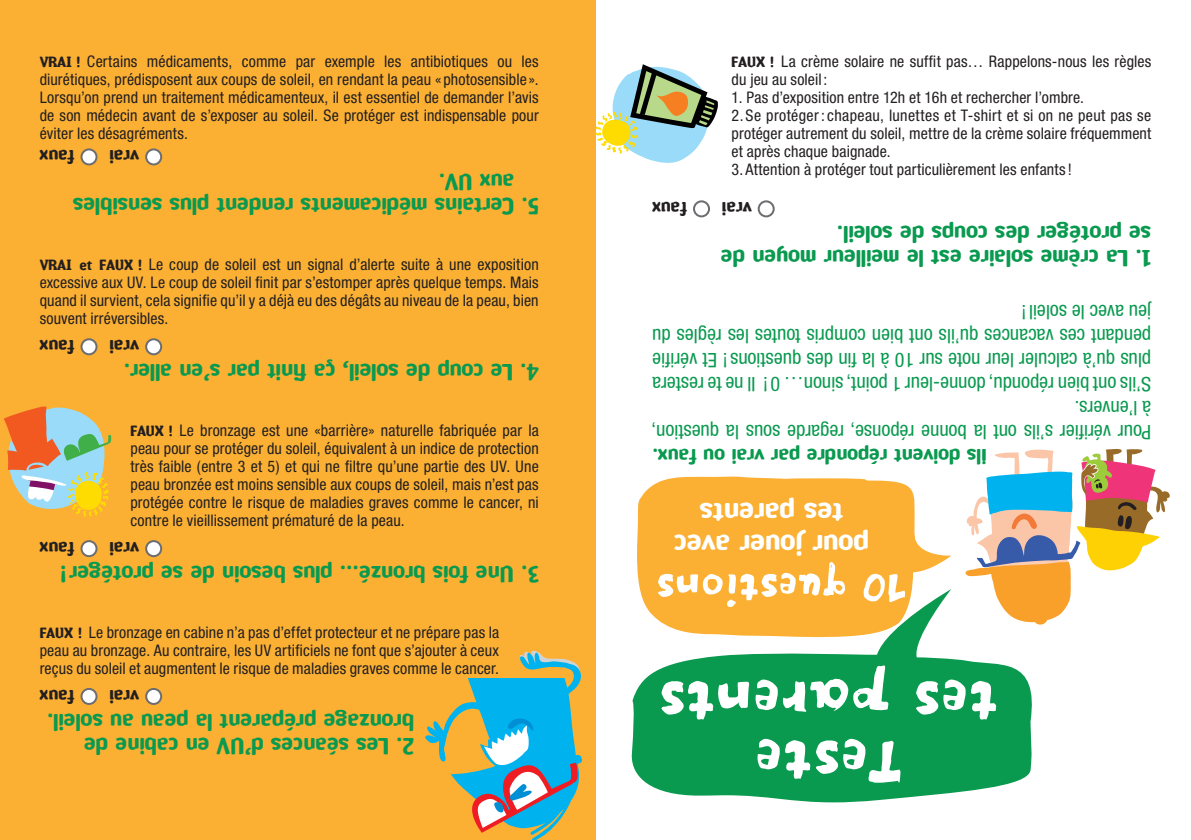
<style>
.page{position:relative;width:1191px;height:840px;background:#fff}
.page>*{position:absolute;margin:0;border:0;box-sizing:border-box;transform-origin:0 0}
.t1{font:900 72.6px/59.2px "Letterine";color:#fff;text-align:center}
.t2{font:900 50px "Letterine";color:#fff}
.t3{font:700 28px/32px "Amoebia";color:#fff;text-align:center}
.t4{font:700 22px/24px "Amoebia";color:#09994f}
.t5{font:condensed 20px/24px "Helvetica Neue";color:#09994f}
.t6{font:700 20px "Amoebia";color:#09994f}
.t7{font:18px "Amoebia Drop";color:#231f20}
.t8{font:condensed 16px/18px "Helvetica Neue";letter-spacing:.01em;color:#231f20;text-align:justify}
.t9{font:14px "Amoebia Drop";color:#231f20}
.s1{font-family:"Amoebia Drop";font-stretch:normal;font-size:14px}
</style>
<div class="page">
<svg style="left:965px;top:449px;width:205px;height:175px"></svg>
<div style="left:0;top:0;width:595px;height:839px;background:#fbb033"></div>
<svg style="left:425px;top:650px;width:157px;height:189px"></svg>
<svg style="left:637px;top:476px;width:314px;height:112px;background:#fbba4e"></svg>
<div style="left:146px;top:688px;width:15px;height:15px;background:#fff;border-radius:50%"></div>
<div style="left:145px;top:687px;width:17px;height:17px;border:2px solid #6c6d70;border-radius:50%"></div>
<div style="left:81px;top:688px;width:15px;height:15px;background:#fff;border-radius:50%"></div>
<div style="left:80px;top:687px;width:17px;height:17px;border:2px solid #6c6d70;border-radius:50%"></div>
<div style="left:146px;top:541px;width:15px;height:15px;background:#fff;border-radius:50%"></div>
<div style="left:145px;top:540px;width:17px;height:17px;border:2px solid #6c6d70;border-radius:50%"></div>
<div style="left:81px;top:541px;width:15px;height:15px;background:#fff;border-radius:50%"></div>
<div style="left:80px;top:540px;width:17px;height:17px;border:2px solid #6c6d70;border-radius:50%"></div>
<div style="left:146px;top:339px;width:15px;height:15px;background:#fff;border-radius:50%"></div>
<div style="left:145px;top:338px;width:17px;height:17px;border:2px solid #6c6d70;border-radius:50%"></div>
<div style="left:81px;top:339px;width:15px;height:15px;background:#fff;border-radius:50%"></div>
<div style="left:80px;top:338px;width:17px;height:17px;border:2px solid #6c6d70;border-radius:50%"></div>
<div style="left:146px;top:149px;width:15px;height:15px;background:#fff;border-radius:50%"></div>
<div style="left:145px;top:148px;width:17px;height:17px;border:2px solid #6c6d70;border-radius:50%"></div>
<div style="left:81px;top:149px;width:15px;height:15px;background:#fff;border-radius:50%"></div>
<div style="left:80px;top:148px;width:17px;height:17px;border:2px solid #6c6d70;border-radius:50%"></div>
<div style="left:757px;top:200px;width:17px;height:17px;border:2px solid #6c6d70;border-radius:50%"></div>
<div style="left:693px;top:200px;width:17px;height:17px;border:2px solid #6c6d70;border-radius:50%"></div>
<svg style="left:4px;top:406px;width:107px;height:110px"></svg>
<svg style="left:595px;top:64px;width:123px;height:99px"></svg>
<svg style="left:707px;top:578px;width:10px;height:10px"></svg>
<svg style="left:835px;top:583px;width:8px;height:5px"></svg>
<svg style="left:866px;top:575px;width:16px;height:13px"></svg>
<svg style="left:782px;top:586px;width:6px;height:2px"></svg>
<svg style="left:631px;top:588px;width:408px;height:214px;fill:#09994f"></svg>
<svg style="left:829px;top:686px;width:12px;height:15px"></svg>
<svg style="left:856px;top:692px;width:12px;height:11px"></svg>
<svg style="left:946px;top:699px;width:9px;height:7px"></svg>
<svg style="left:845px;top:758px;width:9px;height:7px"></svg>
<svg style="left:760px;top:758px;width:9px;height:6px"></svg>
<svg style="left:758px;top:699px;width:9px;height:6px"></svg>
<p class="t8" style="left:40px;top:52px;width:500px"><span class="s1">VRAI !</span> Certains médicaments, comme par exemple les antibiotiques ou les diurétiques, prédisposent aux coups de soleil, en rendant la peau « photosensible ».<br>Lorsqu’on prend un traitement médicamenteux, il est essentiel de demander l’avis de son médecin avant de s’exposer au soleil. Se protéger est indispensable pour éviter les désagréments.</p>
<p class="t7" style="left:74px;top:166px;width:36px;rotate:-180deg">FAUX</p>
<p class="t7" style="left:139px;top:166px;width:31px;rotate:-180deg">VRAI</p>
<h3 class="t4" style="left:514px;top:218px;width:443px;text-indent:-24px;rotate:-180deg">5. Certains médicaments rendent plus sensibles aux UV.</h3>
<p class="t8" style="left:40px;top:255px;width:500px;text-indent:98px"><span class="s1">!</span> Le coup de soleil est un signal d’alerte suite à une exposition excessive aux UV. Le coup de soleil finit par s’estomper après quelque temps. Mais quand il survient, cela signifie qu’il y a déjà eu des dégâts au niveau de la peau, bien souvent irréversibles.</p>
<p class="t9" style="left:40px;top:257px;width:70px">VRAI ET FAUX</p>
<p class="t7" style="left:74px;top:356px;width:36px;rotate:-180deg">FAUX</p>
<p class="t7" style="left:139px;top:356px;width:31px;rotate:-180deg">VRAI</p>
<h3 class="t4" style="left:539px;top:383px;width:416px;rotate:-180deg">4. Le coup de soleil, ça finit par s’en aller.</h3>
<p class="t8" style="left:130px;top:421px;width:410px"><span class="s1">FAUX !</span> Le bronzage est une «barrière» naturelle fabriquée par la peau pour se protéger du soleil, équivalent à un indice de protection très faible (entre 3 et 5) et qui ne filtre qu’une partie des UV. Une peau bronzée est moins sensible aux coups de soleil, mais n’est pas protégée contre le risque de maladies graves comme le cancer, ni contre le vieillissement prématuré de la peau.</p>
<p class="t7" style="left:74px;top:558px;width:36px;rotate:-180deg">FAUX</p>
<p class="t7" style="left:139px;top:558px;width:31px;rotate:-180deg">VRAI</p>
<h3 class="t4" style="left:539px;top:585px;width:480px;rotate:-180deg">3. Une fois bronzé... plus besoin de se protéger !</h3>
<p class="t8" style="left:40px;top:622px;width:461px"><span class="s1">FAUX !</span> Le bronzage en cabine n’a pas d’effet protecteur et ne prépare pas la peau au bronzage. Au contraire, les UV artificiels ne font que s’ajouter à ceux reçus du soleil et augmentent le risque de maladies graves comme le cancer.</p>
<p class="t7" style="left:74px;top:705px;width:36px;rotate:-180deg">FAUX</p>
<p class="t7" style="left:139px;top:705px;width:31px;rotate:-180deg">VRAI</p>
<h3 class="t4" style="left:414px;top:757px;width:368px;rotate:-180deg">2. Les séances d’UV en cabine de bronzage préparent la peau au soleil.</h3>
<p class="t8" style="left:731px;top:52px;width:421px"><span class="s1">FAUX !</span> La crème solaire ne suffit pas… Rappelons-nous les règles du jeu au soleil :</p>
<p class="t8" style="left:731px;top:88px;width:421px;text-align:left">1. Pas d’exposition entre 12h et 16h et rechercher l’ombre.<br>2.Se protéger : chapeau, lunettes et T-shirt et si on ne peut pas se protéger autrement du soleil, mettre de la crème solaire fréquemment et après chaque baignade.</p>
<p class="t8" style="left:731px;top:160px;width:342px">3. Attention à protéger tout particulièrement les enfants !</p>
<p class="t7" style="left:687px;top:218px;width:36px;rotate:-180deg">FAUX</p>
<p class="t7" style="left:751px;top:218px;width:31px;rotate:-180deg">VRAI</p>
<h3 class="t4" style="left:1151px;top:270px;width:432px;rotate:-180deg">1. La crème solaire est le meilleur moyen de se protéger des coups de soleil.</h3>
<p class="t5" style="left:1151px;top:444px;width:501px;rotate:-180deg">Pour vérifier s’ils ont la bonne réponse, regarde sous la question, à l’envers.<br>S’ils ont bien répondu, donne-leur 1 point, sinon… 0! Il ne te restera plus qu’à calculer leur note sur 10 à la fin des questions! Et vérifie pendant ces vacances qu’ils ont bien compris toutes les règles du jeu avec le soleil!</p>
<p class="t6" style="left:986px;top:466px;width:336px;rotate:-180deg">Ils doivent répondre par vrai ou faux.</p>
<h3 class="t3" style="left:869px;top:560px;width:196px;rotate:-180deg">pour jouer avec tes parents</h3>
<h2 class="t2" style="left:905px;top:623px;width:251px;rotate:-180deg">10 questions</h2>
<h1 class="t1" style="left:997px;top:794px;width:342px;rotate:-180deg">Teste<br>tes parents</h1>
</div>
